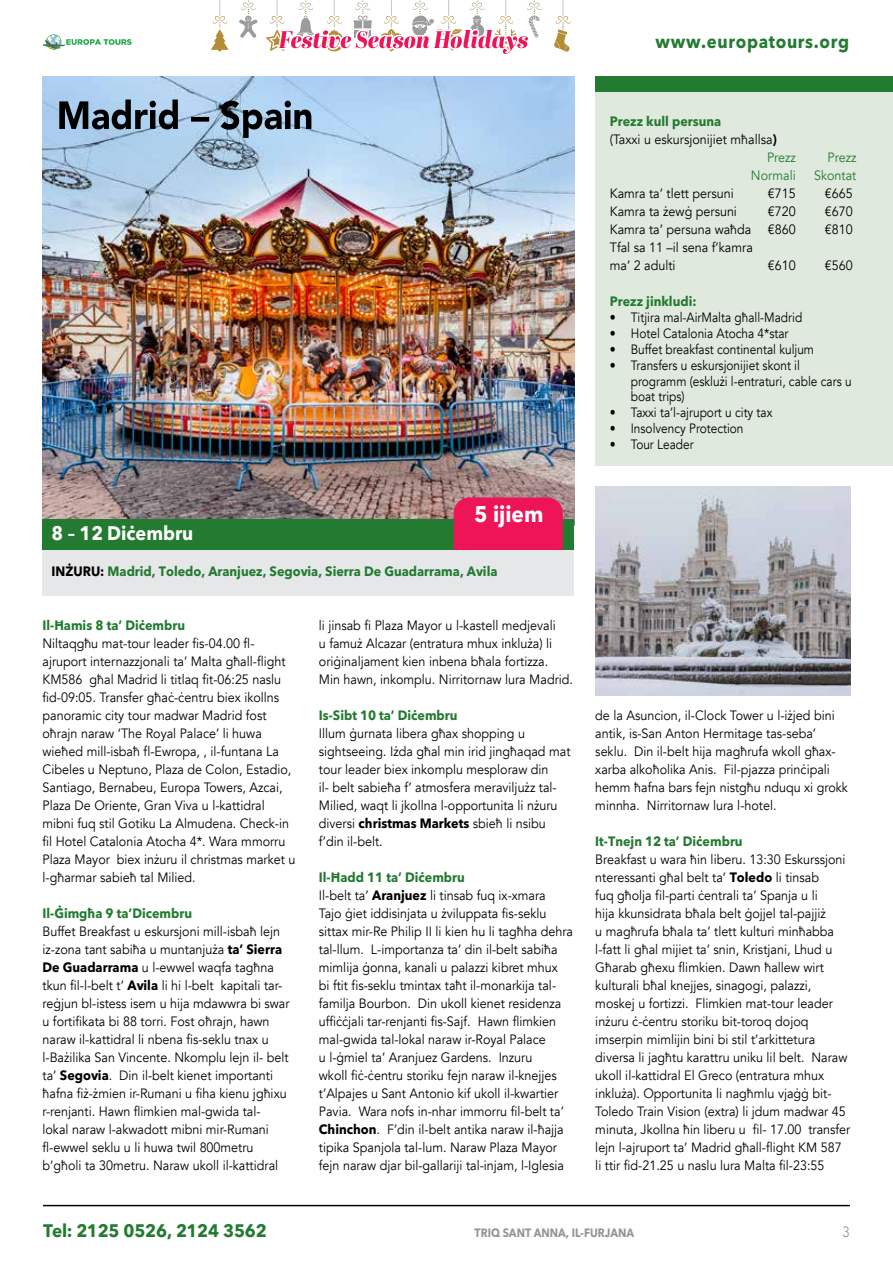
<style>
.page{position:relative;width:893px;height:1263px;background:#fff}
.page>*{position:absolute;margin:0;border:0;box-sizing:border-box;transform-origin:0 0}
.t1{font:700 22.5px "Avenir Next LT Pro";color:#fff;scale:.93 1}
.t2{font:700 19.5px "Avenir Next LT Pro";color:#fff;scale:.93 1}
.t3{font:700 18.6px "Avenir Next LT Pro";letter-spacing:.04em;color:#237a31;scale:.9 1}
.t4{font:700 18px "Avenir Next LT Pro";letter-spacing:-.01em;color:#237a31;scale:.95 1}
.t5{font:15px "Avenir";color:#939598;scale:.88 1}
.t6{font:13.5px/18px "Avenir";color:#000;scale:.93 1}
.t7{font:13.5px/15.9px "Avenir";color:#000;scale:.88 1}
.t8{font:700 13.5px "Avenir Next LT Pro";color:#237a31;scale:.93 1}
.t9{font:13.5px "Avenir";color:#237a31;scale:.93 1}
.t10{font:700 12px "Avenir Next LT Pro";color:#939598;scale:.88 1}
.s1{font-family:"Avenir Next LT Pro";font-weight:700}
.s2{color:#237a31}
.s3{color:#000}
</style>
<div class="page">
<hr style="left:43px;top:1205px;width:807px;height:1px;background:#000">
<svg style="left:43px;top:34px;width:89px;height:16px"></svg>
<svg style="left:211px;top:0;width:18px;height:51px"></svg>
<svg style="left:239px;top:1px;width:18px;height:37px"></svg>
<svg style="left:554px;top:0;width:16px;height:52px"></svg>
<svg style="left:266px;top:0;width:276px;height:77px"></svg>
<div style="left:595px;top:77px;width:298px;height:389px;background:#e0e9dd"></div>
<div style="left:595px;top:77px;width:298px;height:15px;background:#237a31"></div>
<img style="left:43px;top:77px;width:531px;height:442px">
<div style="left:43px;top:545px;width:531px;height:51px;background:#e6e7e8"></div>
<div style="left:43px;top:519px;width:531px;height:31px;background:#237a31"></div>
<div style="left:454px;top:497px;width:109px;height:53px;background:#ed1558"></div>
<svg style="left:59px;top:100px;width:252px;height:38px;background:#768ca1"></svg>
<img style="left:595px;top:486px;width:255px;height:210px">
<h3 class="t3" style="left:656px;top:25px;width:216px">www.europatours.org</h3>
<p class="t8" style="left:610px;top:109px;width:121px">Prezz kull persuna</p>
<p class="t6" style="left:767px;top:130px;width:32px;text-indent:-157px">(Taxxi u eskursjonijiet mħallsa<span class="s1">)<br></span><span class="s2">Prezz</span></p>
<p class="t9" style="left:828px;top:149px;width:32px">Prezz</p>
<p class="t9" style="left:751px;top:167px;width:50px">Normali</p>
<p class="t9" style="left:814px;top:167px;width:47px">Skontat</p>
<p class="t6" style="left:610px;top:184px;width:135px">Kamra ta’ tlett persuni</p>
<p class="t6" style="left:768px;top:184px;width:32px">€715</p>
<p class="t6" style="left:825px;top:184px;width:32px">€665</p>
<p class="t6" style="left:610px;top:202px;width:138px">Kamra ta żewġ persuni</p>
<p class="t6" style="left:768px;top:202px;width:32px">€720</p>
<p class="t6" style="left:825px;top:202px;width:32px">€670</p>
<p class="t6" style="left:610px;top:220px;width:202px">Kamra ta’ persuna waħda €860</p>
<p class="t6" style="left:825px;top:220px;width:32px">€810</p>
<p class="t6" style="left:610px;top:238px;width:155px">Tfal sa 11 –il sena f’kamra ma’ 2 adulti</p>
<p class="t6" style="left:768px;top:256px;width:32px">€610</p>
<p class="t6" style="left:825px;top:256px;width:32px">€560</p>
<h2 class="t2" style="left:52px;top:516px;width:154px">8 – 12 Diċembru</h2>
<h1 class="t1" style="left:474px;top:495px;width:76px">5 ijiem</h1>
<p class="t8" style="left:52px;top:560px;width:481px"><span class="s3">INŻURU:</span> Madrid, Toledo, Aranjuez, Segovia, Sierra De Guadarrama, Avila</p>
<p class="t8" style="left:43px;top:614px;width:155px">Il-Ħamis 8 ta’ Diċembru</p>
<p class="t6" style="left:43px;top:635px;width:273px">Niltaqgħu mat-tour leader fis-04.00 fl&shy;ajruport internazzjonali ta’ Malta għall-flight KM586 għal Madrid li titlaq fit-06:25 naslu fid-09:05. Transfer għaċ-ċentru biex ikollns panoramic city tour madwar Madrid fost oħrajn naraw ‘The Royal Palace’ li huwa wieħed mill-isbaħ fl-Ewropa, , il-funtana La Cibeles u Neptuno, Plaza de Colon, Estadio, Santiago, Bernabeu, Europa Towers, Azcai, Plaza De Oriente, Gran Viva u l-kattidral mibni fuq stil Gotiku La Almudena. Check-in fil Hotel Catalonia Atocha 4*. Wara mmorru Plaza Mayor biex inżuru il christmas market u l-għarmar sabieħ tal Milied.</p>
<p class="t8" style="left:43px;top:902px;width:162px">Il-Ġimgħa 9 ta’Dicembru</p>
<p class="t6" style="left:43px;top:923px;width:267px">Buffet Breakfast u eskursjoni mill-isbaħ lejn iz-zona tant sabiħa u muntanjuża <span class="s1">ta’ Sierra De Guadarrama</span> u l-ewwel waqfa tagħna tkun fil-l-belt t’ <span class="s1">Avila</span> li hi l-belt kapitali tar&shy;reġjun bl-istess isem u hija mdawwra bi swar u fortifikata bi 88 torri. Fost oħrajn, hawn naraw il-kattidral li nbena fis-seklu tnax u l-Bażilika San Vincente. Nkomplu lejn il- belt ta’ <span class="s1">Segovia</span>. Din il-belt kienet importanti ħafna fiż-żmien ir-Rumani u fiha kienu jgħixu r-renjanti. Hawn flimkien mal-gwida tal&shy;lokal naraw l-akwadott mibni mir-Rumani fl-ewwel seklu u li huwa twil 800metru b’għoli ta 30metru. Naraw ukoll il-kattidral</p>
<p class="t6" style="left:319px;top:616px;width:275px">li jinsab fi Plaza Mayor u l-kastell medjevali<br>u famuż Alcazar (entratura mhux inkluża) li oriġinaljament kien inbena bħala fortizza.<br>Min hawn, inkomplu. Nirritornaw lura Madrid.</p>
<p class="t8" style="left:319px;top:703px;width:151px">Is-Sibt 10 ta’ Diċembru</p>
<p class="t6" style="left:319px;top:724px;width:272px">Illum ġurnata libera għax shopping u sightseeing. Iżda għal min irid jingħaqad mat tour leader biex inkomplu mesploraw din<br>il- belt sabieħa f’ atmosfera meraviljużz tal-Milied, waqt li jkollna l-opportunita li nżuru diversi <span class="s1">christmas Markets</span> sbieħ li nsibu f’din il-belt.</p>
<p class="t8" style="left:319px;top:865px;width:159px">Il-Ħadd 11 ta’ Diċembru</p>
<p class="t6" style="left:319px;top:886px;width:275px">Il-belt ta’ <span class="s1">Aranjuez</span> li tinsab fuq ix-xmara<br>Tajo ġiet iddisinjata u żviluppata fis-seklu sittax mir-Re Philip II li kien hu li tagħha dehra tal-llum. L-importanza ta’ din il-belt sabiħa mimlija ġonna, kanali u palazzi kibret mhux<br>bi ftit fis-seklu tmintax taħt il-monarkija tal&shy;familja Bourbon. Din ukoll kienet residenza uffiċċjali tar-renjanti fis-Sajf. Hawn flimkien mal-gwida tal-lokal naraw ir-Royal Palace<br>u l-ġmiel ta’ Aranjuez Gardens. Inzuru<br>wkoll fiċ-ċentru storiku fejn naraw il-knejjes t’Alpajes u Sant Antonio kif ukoll il-kwartier Pavia. Wara nofs in-nhar immorru fil-belt ta’ <span class="s1">Chinchon</span>. F’din il-belt antika naraw il-ħajja tipika Spanjola tal-lum. Naraw Plaza Mayor fejn naraw djar bil-gallariji tal-injam, l-Iglesia</p>
<p class="t8" style="left:610px;top:289px;width:95px">Prezz jinkludi:</p>
<p class="t7" style="left:610px;top:310px;width:220px">• Titjira mal-AirMalta għall-Madrid</p>
<p class="t7" style="left:610px;top:325px;width:205px">• Hotel Catalonia Atocha 4*star</p>
<p class="t7" style="left:610px;top:341px;width:234px">• Buffet breakfast continental kuljum</p>
<p class="t7" style="left:631px;top:357px;width:252px;text-indent:-21px">• Transfers u eskursjonijiet skont il programm (esklużi l-entraturi, cable cars u boat trips)</p>
<p class="t7" style="left:610px;top:405px;width:186px">• Taxxi ta’l-ajruport u city tax</p>
<p class="t7" style="left:610px;top:421px;width:153px">• Insolvency Protection</p>
<p class="t7" style="left:610px;top:437px;width:97px">• Tour Leader</p>
<p class="t6" style="left:595px;top:706px;width:273px">de la Asuncion, il-Clock Tower u l-iżjed bini antik, is-San Anton Hermitage tas-seba’ seklu. Din il-belt hija magħrufa wkoll għax&shy;xarba alkoħolika Anis. Fil-pjazza prinċipali hemm ħafna bars fejn nistgħu nduqu xi grokk minnha. Nirritornaw lura l-hotel.</p>
<p class="t8" style="left:595px;top:829px;width:160px">It-Tnejn 12 ta’ Diċembru</p>
<p class="t6" style="left:595px;top:850px;width:276px">Breakfast u wara ħin liberu. 13:30 Eskurssjoni nteressanti għal belt ta’ <span class="s1">Toledo</span> li tinsab<br>fuq għolja fil-parti ċentrali ta’ Spanja u li<br>hija kkunsidrata bħala belt ġojjel tal-pajjiż<br>u magħrufa bħala ta’ tlett kulturi minħabba l-fatt li għal mijiet ta’ snin, Kristjani, Lhud u Għarab għexu flimkien. Dawn ħallew wirt kulturali bħal knejjes, sinagogi, palazzi, moskej u fortizzi. Flimkien mat-tour leader inżuru ċ-ċentru storiku bit-toroq dojoq imserpin mimlijin bini bi stil t’arkittetura diversa li jagħtu karattru uniku lil belt. Naraw ukoll il-kattidral El Greco (entratura mhux inkluża). Opportunita li nagħmlu vjaġġ bit-Toledo Train Vision (extra) li jdum madwar 45 minuta, Jkollna ħin liberu u fil- 17.00 transfer lejn l-ajruport ta’ Madrid għall-flight KM 587 li ttir fid-21.25 u naslu lura Malta fil-23:55</p>
<h3 class="t4" style="left:43px;top:1215px;width:237px">Tel: 2125 0526, 2124 3562</h3>
<p class="t10" style="left:475px;top:1222px;width:183px">TRIQ SANT ANNA, IL-FURJANA</p>
<p class="t5" style="left:843px;top:1223px;width:10px">3</p>
</div>
